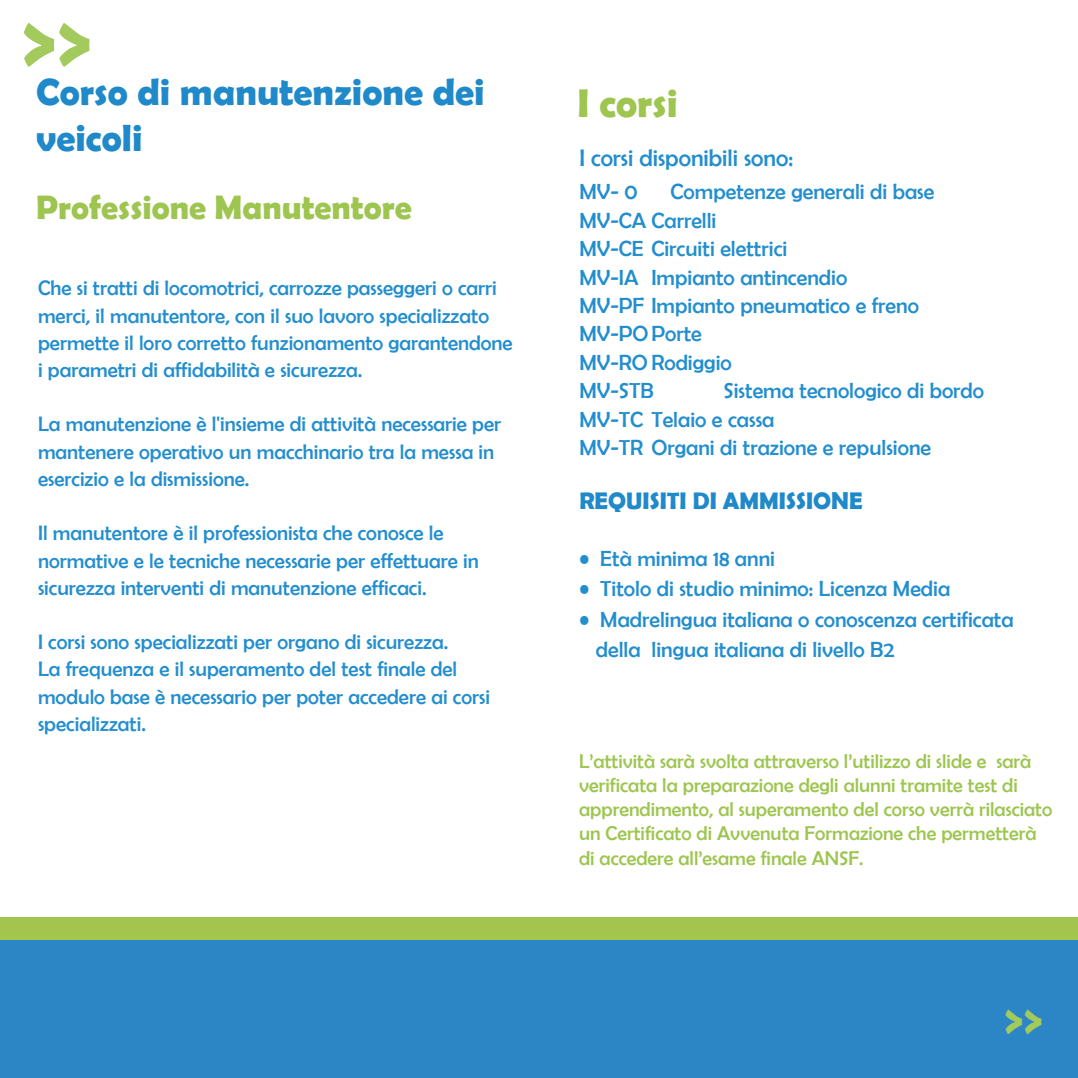
<style>
.page{position:relative;width:1078px;height:1078px;background:#fff}
.page>*{position:absolute;margin:0;border:0;box-sizing:border-box;transform-origin:0 0}
.t1{font:700 88px "Berlin Sans FB Demi";color:#a2ca5d}
.t2{font:700 48px "Berlin Sans FB Demi";color:#a2ca5d}
.t3{font:700 40px "Berlin Sans FB Demi";color:#9dc54f}
.t4{font:700 38px/45.6px "Berlin Sans FB Demi";color:#2089c9}
.t5{font:700 34px "Berlin Sans FB Demi";color:#9dc54f}
.t6{font:24px "Berlin Sans FB";color:#238ece}
.t7{font:700 24px "Berlin Sans FB Demi";color:#2089c9}
.t8{font:22px/28.4px "Berlin Sans FB";color:#238ece}
.t9{font:21px/27.2px "Berlin Sans FB";color:#238ece}
.t10{font:20px/24px "Berlin Sans FB";color:#9dc54f}
</style>
<div class="page">
<div style="left:0;top:931px;width:1077px;height:146px;background:#2c86c6"></div>
<div style="left:0;top:917px;width:1077px;height:22px;background:#a3c54d"></div>
<h1 class="t1" style="left:22px;top:-12px;width:72px">&gt;&gt;</h1>
<h3 class="t4" style="left:36px;top:69px;width:450px">Corso di manutenzione dei veicoli</h3>
<h3 class="t5" style="left:36px;top:188px;width:377px">Professione Manutentore</h3>
<p class="t9" style="left:38px;top:274px;width:476px">Che si tratti di locomotrici, carrozze passeggeri o carri merci, il manutentore, con il suo lavoro specializzato permette il loro corretto funzionamento garantendone i parametri di affidabilità e sicurezza.</p>
<p class="t9" style="left:38px;top:410px;width:464px">La manutenzione è l'insieme di attività necessarie per mantenere operativo un macchinario tra la messa in esercizio e la dismissione.</p>
<p class="t9" style="left:38px;top:519px;width:442px">Il manutentore è il professionista che conosce le normative e le tecniche necessarie per effettuare in sicurezza interventi di manutenzione efficaci.</p>
<p class="t9" style="left:38px;top:628px;width:453px">I corsi sono specializzati per organo di sicurezza.<br>La frequenza e il superamento del test finale del modulo base è necessario per poter accedere ai corsi specializzati.</p>
<h3 class="t3" style="left:577px;top:80px;width:102px">I corsi</h3>
<p class="t6" style="left:579px;top:145px;width:215px">I corsi disponibili sono:</p>
<p class="t8" style="left:579px;top:177px;width:60px">MV- 0</p>
<p class="t8" style="left:579px;top:177px;width:356px;text-indent:91px">Competenze generali di base<br>MV-CA Carrelli<br>MV-CE Circuiti elettrici<br>MV-IA Impianto antincendio<br>MV-PF Impianto pneumatico e freno<br>MV-PO Porte<br>MV-RO Rodiggio<br>MV-STB</p>
<p class="t8" style="left:579px;top:376px;width:406px;text-indent:144px">Sistema tecnologico di bordo<br>MV-TC Telaio e cassa<br>MV-TR Organi di trazione e repulsione</p>
<p class="t7" style="left:579px;top:486px;width:285px">REQUISITI DI AMMISSIONE</p>
<p class="t8" style="left:579px;top:544px;width:197px">• Età minima 18 anni</p>
<p class="t8" style="left:579px;top:574px;width:372px">• Titolo di studio minimo: Licenza Media</p>
<p class="t8" style="left:595px;top:603px;width:419px;line-height:30.4px;text-indent:-16px">• Madrelingua italiana o conoscenza certificata della lingua italiana di livello B2</p>
<p class="t10" style="left:579px;top:749px;width:474px">L’attività sarà svolta attraverso l’utilizzo di slide e sarà verificata la preparazione degli alunni tramite test di apprendimento, al superamento del corso verrà rilasciato un Certificato di Avvenuta Formazione che permetterà di accedere all’esame finale ANSF.</p>
<h2 class="t2" style="left:1004px;top:990px;width:40px">&gt;&gt;</h2>
</div>
